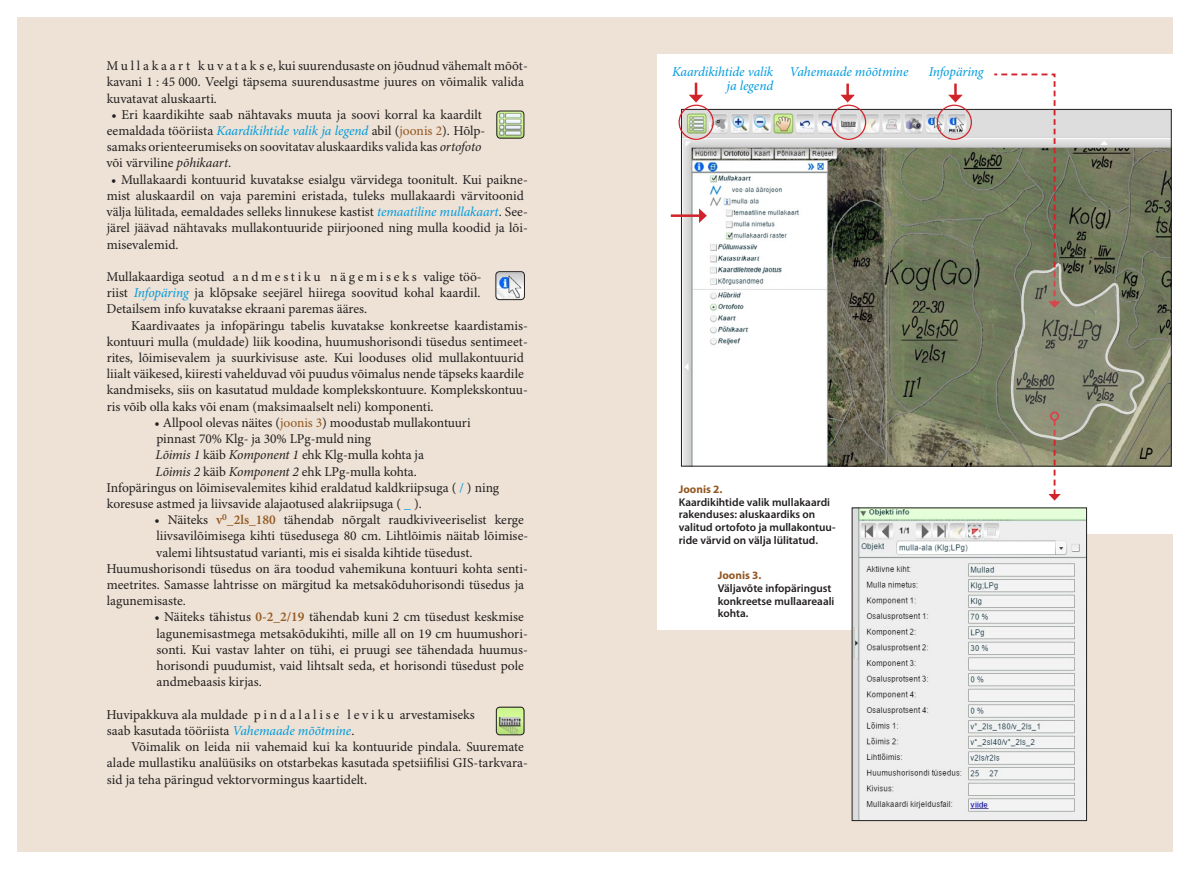
<style>
.page{position:relative;width:1191px;height:869px;background:#fff}
.page>*{position:absolute;margin:0;border:0;box-sizing:border-box;transform-origin:0 0}
.t1{font:13.5px/16.2px "Minion Pro";color:#231f20}
.t2{font:italic 13.5px "Minion Pro";letter-spacing:-.01em;color:#009bde}
.t3{font:600 11.25px/12.8px "Myriad Pro";color:#231f20}
.t4{font:700 11.25px "Myriad Pro";color:#925721}
.s1{font-style:italic;color:#009bde}
.s2{color:#925721}
.s3{font-style:italic}
.s4{color:#009bde}
.s5{font-weight:600;color:#925721}
</style>
<div class="page">
<div style="left:17px;top:18px;width:578px;height:833px;background:#ede2d5"></div>
<div style="left:595px;top:18px;width:577px;height:833px;background:#ede2d5"></div>
<div style="left:657px;top:54px;width:534px;height:575px;background:#fff"></div>
<div style="left:1048px;top:534px;width:124px;height:169px;background:#ede2d5"></div>
<img style="left:854px;top:509px;width:230px;height:309px">
<img style="left:683px;top:111px;width:486px;height:353px">
<svg style="left:689px;top:83px;width:14px;height:19px"></svg>
<hr style="left:671px;top:214px;width:30px;height:3px;background:#d1232a">
<svg style="left:699px;top:208px;width:8px;height:15px"></svg>
<svg style="left:948px;top:83px;width:14px;height:19px"></svg>
<div style="left:936px;top:105px;width:36px;height:35px;border:1px solid #d1232a;border-radius:50%"></div>
<div style="left:678px;top:105px;width:36px;height:35px;border:1px solid #d1232a;border-radius:50%"></div>
<div style="left:831px;top:105px;width:35px;height:35px;border:1px solid #d1232a;border-radius:50%"></div>
<hr style="left:846px;top:83px;width:3px;height:14px;background:#d1232a">
<svg style="left:840px;top:95px;width:15px;height:7px"></svg>
<svg style="left:496px;top:111px;width:28px;height:27px"></svg>
<svg style="left:495px;top:271px;width:30px;height:28px"></svg>
<svg style="left:496px;top:706px;width:28px;height:28px"></svg>
<svg style="left:992px;top:73px;width:154px;height:427px"></svg>
<p class="t1" style="left:106px;top:58px;width:423px">M u l l a k a a r t k u v a t a k s e, kui suurendusaste on jõudnud vähemalt mõõt&shy;kavani 1 : 45 000. Veelgi täpsema suurendusastme juures on võimalik valida kuvatavat aluskaarti.</p>
<p class="t1" style="left:106px;top:107px;width:380px;text-indent:5px">• Eri kaardikihte saab nähtavaks muuta ja soovi korral ka kaardilt eemaldada tööriista <span class="s1">Kaardikihtide valik ja legend</span> abil (<span class="s2">joonis 2</span>). Hõlp&shy;samaks orienteerumiseks on soovitatav aluskaardiks valida kas <span class="s3">ortofoto </span>või värviline <span class="s3">põhikaart</span>.</p>
<p class="t1" style="left:106px;top:172px;width:423px;text-indent:5px">• Mullakaardi kontuurid kuvatakse esialgu värvidega toonitult. Kui paikne&shy;mist aluskaardil on vaja paremini eristada, tuleks mullakaardi värvitoonid välja lülitada, eemaldades selleks linnukese kastist <span class="s1">temaatiline mullakaart</span>. See&shy;järel jäävad nähtavaks mullakontuuride piirjooned ning mulla koodid ja lõi&shy;misevalemid.</p>
<p class="t1" style="left:106px;top:269px;width:377px;text-align:justify">Mullakaardiga seotud a n d m e s t i k u n ä g e m i s e k s valige töö&shy;riist <span class="s1">Infopäring</span> ja klõpsake seejärel hiirega soovitud kohal kaardil.<br>Detailsem info kuvatakse ekraani paremas ääres.</p>
<p class="t1" style="left:107px;top:317px;width:422px;text-indent:24px">Kaardivaates ja infopäringu tabelis kuvatakse konkreetse kaardistamis&shy;kontuuri mulla (muldade) liik koodina, huumushorisondi tüsedus sentimeet&shy;rites, lõimisevalem ja suurkivisuse aste. Kui looduses olid mullakontuurid liialt väikesed, kiiresti vahelduvad või puudus võimalus nende täpseks kaardile kandmiseks, siis on kasutatud muldade komplekskontuure. Komplekskontuu&shy;ris võib olla kaks või enam (maksimaalselt neli) komponenti.</p>
<p class="t1" style="left:155px;top:415px;width:317px">• Allpool olevas näites (<span class="s2">joonis 3</span>) moodustab mullakontuuri</p>
<p class="t1" style="left:156px;top:431px;width:216px">pinnast 70% Klg- ja 30% LPg-muld ning</p>
<p class="t1" style="left:156px;top:447px;width:270px"><span class="s3">Lõimis 1</span> käib <span class="s3">Komponent 1</span> ehk Klg-mulla kohta ja</p>
<p class="t1" style="left:156px;top:463px;width:263px"><span class="s3">Lõimis 2</span> käib <span class="s3">Komponent 2</span> ehk LPg-mulla kohta.</p>
<p class="t1" style="left:106px;top:479px;width:394px">Infopäringus on lõimisevalemites kihid eraldatud kaldkriipsuga ( <span class="s4">/</span> ) ning</p>
<p class="t1" style="left:107px;top:496px;width:316px">koresuse astmed ja liivsavide alajaotused alakriipsuga ( <span class="s4">_</span> ).</p>
<p class="t1" style="left:155px;top:512px;width:371px">• Näiteks <span class="s5">v</span><sup>0</sup><span class="s5">_2ls_180</span> tähendab nõrgalt raudkiviveeriselist kerge</p>
<p class="t1" style="left:156px;top:528px;width:373px">liivsavilõimisega kihti tüsedusega 80 cm. Lihtlõimis näitab lõimise-</p>
<p class="t1" style="left:156px;top:544px;width:318px">valemi lihtsustatud varianti, mis ei sisalda kihtide tüsedust.</p>
<p class="t1" style="left:106px;top:560px;width:423px">Huumushorisondi tüsedus on ära toodud vahemikuna kontuuri kohta senti-</p>
<p class="t1" style="left:107px;top:577px;width:419px">meetrites. Samasse lahtrisse on märgitud ka metsakõduhorisondi tüsedus ja</p>
<p class="t1" style="left:107px;top:593px;width:81px">lagunemisaste.</p>
<p class="t1" style="left:155px;top:609px;width:375px">• Näiteks tähistus <span class="s5">0-2_2/19</span> tähendab kuni 2 cm tüsedust keskmise lagunemisastmega metsakõdukihti, mille all on 19 cm huumushori&shy;sonti. Kui vastav lahter on tühi, ei pruugi see tähendada huumus&shy;horisondi puudumist, vaid lihtsalt seda, et horisondi tüsedust pole andmebaasis kirjas.</p>
<p class="t1" style="left:106px;top:706px;width:370px">Huvipakkuva ala muldade p i n d a l a l i s e l e v i k u arvestamiseks saab kasutada tööriista <span class="s1">Vahemaade mõõtmine</span>.</p>
<p class="t1" style="left:107px;top:739px;width:422px;text-indent:24px">Võimalik on leida nii vahemaid kui ka kontuuride pindala. Suuremate alade mullastiku analüüsiks on otstarbekas kasutada spetsiifilisi GIS-tarkvara&shy;sid ja teha päringud vektorvormingus kaartidelt.</p>
<p class="t2" style="left:672px;top:64px;width:103px">Kaardikihtide valik</p>
<p class="t2" style="left:928px;top:64px;width:56px">Infopäring</p>
<p class="t2" style="left:726px;top:78px;width:48px">ja legend</p>
<p class="t2" style="left:789px;top:64px;width:120px">Vahemaade mõõtmine</p>
<p class="t4" style="left:679px;top:482px;width:45px">Joonis 2.</p>
<p class="t3" style="left:679px;top:495px;width:158px">Kaardikihtide valik mullakaardi rakenduses: aluskaardiks on valitud ortofoto ja mullakontuu&shy;ride värvid on välja lülitatud.</p>
<p class="t4" style="left:718px;top:568px;width:45px">Joonis 3.</p>
<p class="t3" style="left:718px;top:581px;width:118px">Väljavõte infopäringust konkreetse mullaareaali kohta.</p>
</div>
